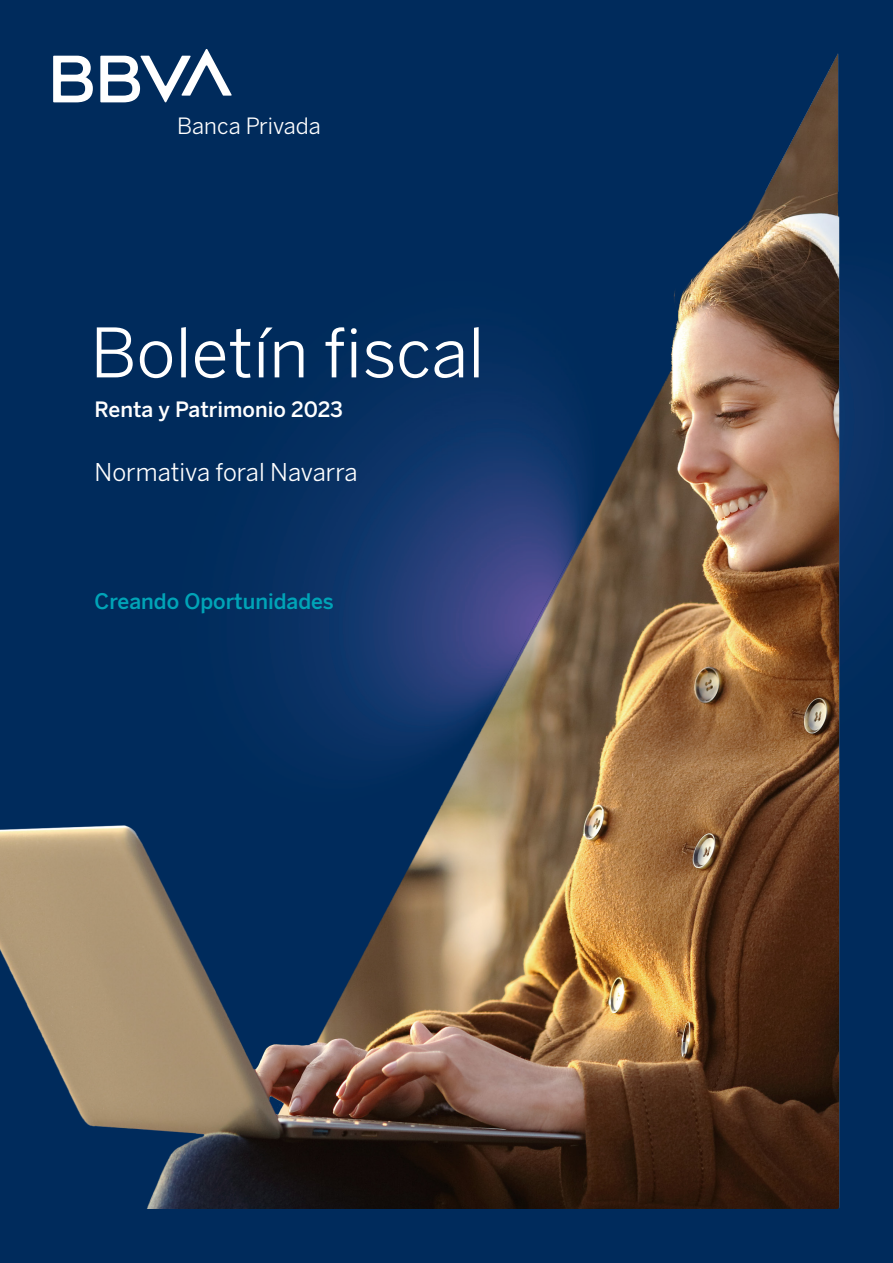
<style>
.page{position:relative;width:893px;height:1263px;background:#002b5c}
.page>*{position:absolute;margin:0;border:0;box-sizing:border-box;transform-origin:0 0}
.t1{font:67.5px "BBVA Benton Sans";color:#fff}
.t2{font:24px "BBVA Benton Sans";color:#fff}
.t3{font:21.9px "BBVA Benton Sans";color:#fff}
.t4{font:300 21px "BBVA Benton Sans";color:#00a4b7}
.t5{font:500 21px "Benton Sans BBVA";color:#fff}
</style>
<div class="page">
<img style="left:0;top:50px;width:884px;height:1159px">
<p class="t3" style="left:177px;top:113px;width:145px">Banca Privada</p>
<p class="t1" style="left:90px;top:312px;width:395px">Boletín fiscal</p>
<p class="t5" style="left:95px;top:396px;width:250px">Renta y Patrimonio 2023</p>
<p class="t2" style="left:95px;top:458px;width:264px">Normativa foral Navarra</p>
<p class="t4" style="left:95px;top:588px;width:241px">Creando Oportunidades</p>
</div>
